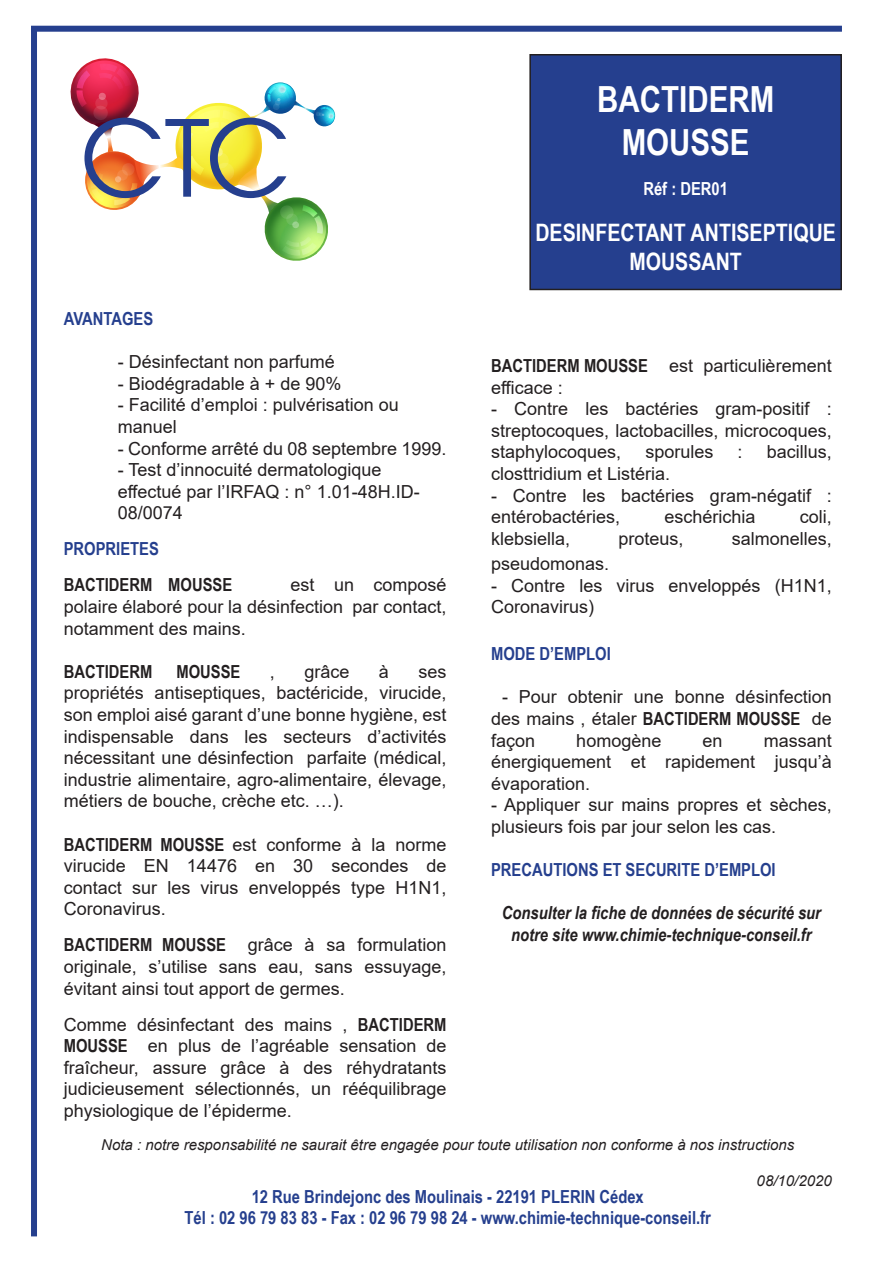
<style>
.page{position:relative;width:893px;height:1263px;background:#fff}
.page>*{position:absolute;margin:0;border:0;box-sizing:border-box;transform-origin:0 0}
.t1{font:700 36px/43.2px "Arial Narrow";color:#fff;text-align:center}
.t2{font:700 24px/28.8px "Arial Narrow";color:#fff;text-align:center}
.t3{font:18px/21.6px "Arial";color:#231f20}
.t4{font:700 18px "Arial Narrow";color:#253f8e}
.t5{font:italic 700 18px/21.6px "Arial Narrow";color:#231f20;text-align:center}
.t6{font:700 18px "Arial Narrow";color:#231f20}
.t7{font:700 18px "Arial Narrow";color:#fff}
.t8{font:italic 15px "Arial";color:#231f20}
.s1{font-family:"Arial Narrow";font-weight:700}
</style>
<div class="page">
<div style="left:530px;top:55px;width:311px;height:234px;background:#253f8e"></div>
<div style="left:529px;top:54px;width:313px;height:236px;border:2px solid #231f20"></div>
<img style="left:70px;top:58px;width:266px;height:203px">
<div style="left:31px;top:26px;width:811px;height:6px;background:#253f8e"></div>
<div style="left:31px;top:29px;width:6px;height:1207px;background:#253f8e"></div>
<p class="t4" style="left:64px;top:305px;width:91px">AVANTAGES</p>
<p class="t3" style="left:118px;top:351px;width:219px">- Désinfectant non parfumé</p>
<p class="t3" style="left:118px;top:372px;width:225px">- Biodégradable à + de 90%</p>
<p class="t3" style="left:118px;top:394px;width:283px">- Facilité d’emploi : pulvérisation ou</p>
<p class="t3" style="left:118px;top:416px;width:61px">manuel</p>
<p class="t3" style="left:118px;top:437px;width:330px">- Conforme arrêté du 08 septembre 1999.</p>
<p class="t3" style="left:118px;top:459px;width:265px">- Test d’innocuité dermatologique</p>
<p class="t3" style="left:118px;top:480px;width:303px">effectué par l’IRFAQ : n° 1.01-48H.ID-<br>08/0074</p>
<p class="t4" style="left:64px;top:535px;width:97px">PROPRIETES</p>
<p class="t6" style="left:64px;top:571px;width:170px">BACTIDERM MOUSSE</p>
<p class="t3" style="left:291px;top:574px;width:157px">est un composé</p>
<p class="t3" style="left:64px;top:596px;width:384px">polaire élaboré pour la désinfection par contact,</p>
<p class="t3" style="left:64px;top:617px;width:184px">notamment des mains.</p>
<p class="t6" style="left:64px;top:658px;width:90px">BACTIDERM</p>
<p class="t6" style="left:177px;top:658px;width:65px">MOUSSE</p>
<p class="t3" style="left:270px;top:660px;width:7px">,</p>
<p class="t3" style="left:304px;top:660px;width:47px">grâce</p>
<p class="t3" style="left:379px;top:660px;width:12px">à</p>
<p class="t3" style="left:418px;top:660px;width:30px">ses</p>
<p class="t3" style="left:64px;top:682px;width:384px">propriétés antiseptiques, bactéricide, virucide, son emploi aisé garant d’une bonne hygiène, est</p>
<p class="t3" style="left:64px;top:725px;width:384px">indispensable dans les secteurs d’activités</p>
<p class="t3" style="left:64px;top:747px;width:384px;text-align:justify">nécessitant une désinfection parfaite (médical, industrie alimentaire, agro-alimentaire, élevage, métiers de bouche, crèche etc. …).</p>
<p class="t3" style="left:64px;top:833px;width:384px;text-align:justify"><span class="s1">BACTIDERM MOUSSE</span> est conforme à la norme virucide EN 14476 en 30 secondes de contact sur les virus enveloppés type H1N1,</p>
<p class="t3" style="left:64px;top:898px;width:104px">Coronavirus.</p>
<p class="t3" style="left:64px;top:934px;width:384px"><span class="s1">BACTIDERM MOUSSE</span> grâce à sa formulation</p>
<p class="t3" style="left:64px;top:956px;width:384px">originale, s’utilise sans eau, sans essuyage,</p>
<p class="t3" style="left:64px;top:977px;width:283px">évitant ainsi tout apport de germes.</p>
<p class="t3" style="left:64px;top:1013px;width:384px">Comme désinfectant des mains , <span class="s1">BACTIDERM<br>MOUSSE</span> en plus de l’agréable sensation de</p>
<p class="t3" style="left:64px;top:1056px;width:384px">fraîcheur, assure grâce à des réhydratants</p>
<p class="t3" style="left:64px;top:1078px;width:384px">judicieusement sélectionnés, un rééquilibrage physiologique de l’épiderme.</p>
<p class="t1" style="left:597px;top:76px;width:179px">BACTIDERM<br>MOUSSE</p>
<p class="t7" style="left:643px;top:175px;width:86px">Réf : DER01</p>
<p class="t2" style="left:535px;top:217px;width:302px">DESINFECTANT ANTISEPTIQUE<br>MOUSSANT</p>
<p class="t3" style="left:491px;top:355px;width:342px"><span class="s1">BACTIDERM MOUSSE</span> est particulièrement efficace :</p>
<p class="t3" style="left:491px;top:398px;width:342px">- Contre les bactéries gram-positif :</p>
<p class="t3" style="left:491px;top:420px;width:342px">streptocoques, lactobacilles, microcoques, staphylocoques,</p>
<p class="t3" style="left:645px;top:441px;width:70px">sporules</p>
<p class="t3" style="left:737px;top:441px;width:7px">:</p>
<p class="t3" style="left:767px;top:441px;width:67px">bacillus,</p>
<p class="t3" style="left:491px;top:463px;width:181px">closttridium et Listéria.</p>
<p class="t3" style="left:491px;top:484px;width:342px">- Contre les bactéries gram-négatif :</p>
<p class="t3" style="left:491px;top:506px;width:131px">entérobactéries,</p>
<p class="t3" style="left:664px;top:506px;width:93px">eschérichia</p>
<p class="t3" style="left:800px;top:506px;width:34px">coli,</p>
<p class="t3" style="left:491px;top:528px;width:81px">klebsiella,</p>
<p class="t3" style="left:618px;top:528px;width:67px">proteus,</p>
<p class="t3" style="left:732px;top:528px;width:102px">salmonelles,</p>
<p class="t3" style="left:491px;top:553px;width:120px">pseudomonas.</p>
<p class="t3" style="left:491px;top:574px;width:342px">- Contre les virus enveloppés (H1N1,</p>
<p class="t3" style="left:491px;top:596px;width:105px">Coronavirus)</p>
<p class="t4" style="left:491px;top:640px;width:121px">MODE D’EMPLOI</p>
<p class="t3" style="left:491px;top:686px;width:342px;text-align:right">- Pour obtenir une bonne désinfection des mains , étaler <span class="s1">BACTIDERM MOUSSE</span> de</p>
<p class="t3" style="left:491px;top:729px;width:46px">façon</p>
<p class="t3" style="left:576px;top:729px;width:87px">homogène</p>
<p class="t3" style="left:702px;top:729px;width:22px">en</p>
<p class="t3" style="left:764px;top:729px;width:70px">massant</p>
<p class="t3" style="left:491px;top:751px;width:342px">énergiquement et rapidement jusqu’à</p>
<p class="t3" style="left:491px;top:772px;width:101px">évaporation.</p>
<p class="t3" style="left:491px;top:794px;width:342px">- Appliquer sur mains propres et sèches,</p>
<p class="t3" style="left:491px;top:816px;width:287px">plusieurs fois par jour selon les cas.</p>
<p class="t4" style="left:491px;top:856px;width:286px">PRECAUTIONS ET SECURITE D’EMPLOI</p>
<p class="t5" style="left:502px;top:901px;width:321px">Consulter la fiche de données de sécurité sur notre site www.chimie-technique-conseil.fr</p>
<p class="t8" style="left:101px;top:1134px;width:694px">Nota : notre responsabilité ne saurait être engagée pour toute utilisation non conforme à nos instructions</p>
<p class="t8" style="left:757px;top:1170px;width:77px">08/10/2020</p>
<p class="t4" style="left:252px;top:1183px;width:394px">12 Rue Brindejonc des Moulinais - 22191 PLERIN Cédex</p>
<p class="t4" style="left:185px;top:1204px;width:528px">Tél : 02 96 79 83 83 - Fax : 02 96 79 98 24 - www.chimie-technique-conseil.fr</p>
</div>
